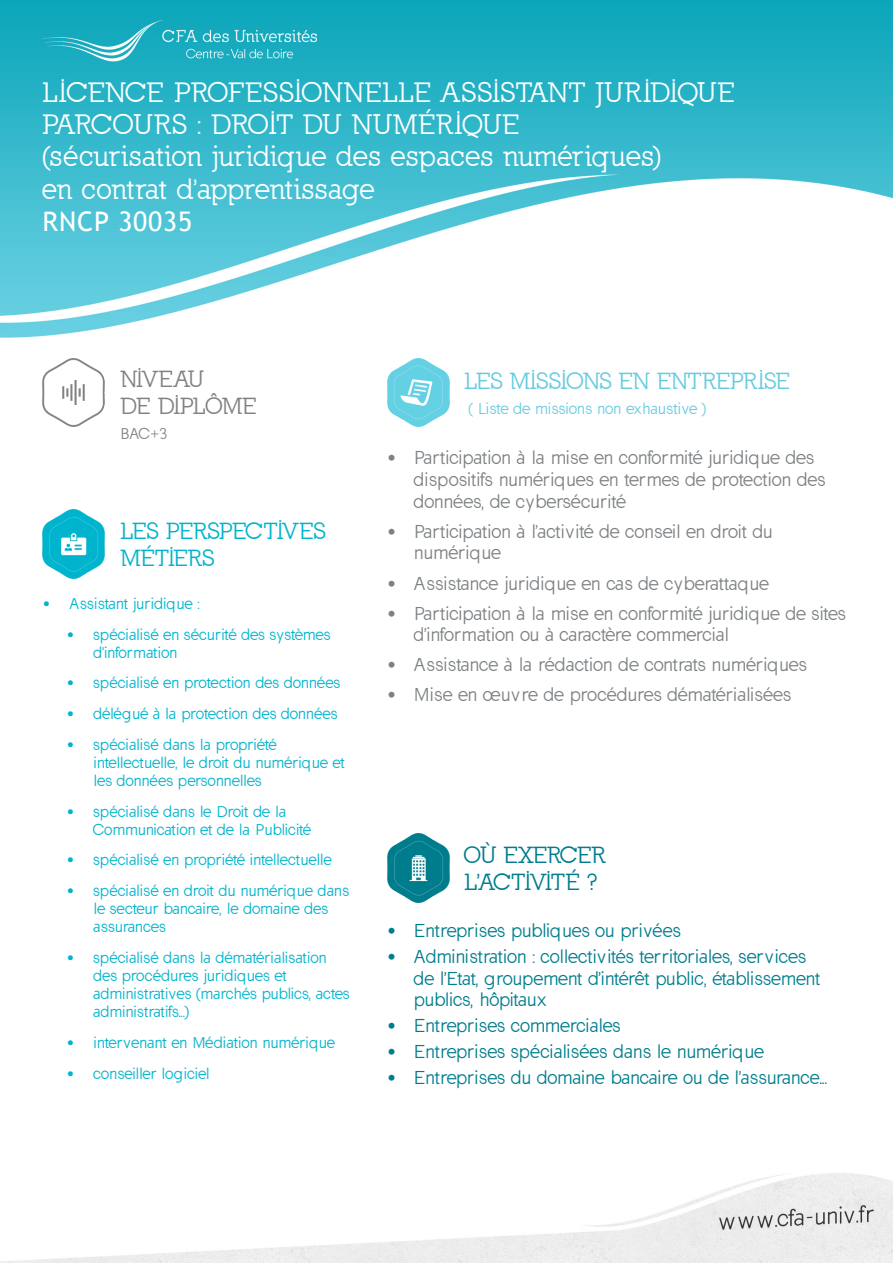
<style>
.page{position:relative;width:893px;height:1263px;background:#fff}
.page>*{position:absolute;margin:0;border:0;box-sizing:border-box;transform-origin:0 0}
.t1{font:27px "California";letter-spacing:.055em;color:#fff}
.t2{font:27px "California";letter-spacing:.03em;color:#fff}
.t3{font:27px "Trebuchet MS";letter-spacing:.03em;color:#fff}
.t4{font:22.5px "California";color:#67cbdf}
.t5{font:22.5px "California";color:#03b3cc}
.t6{font:22.5px/27px "California";color:#007d8e}
.t7{font:22.5px "California";color:#828281}
.t8{font:18px/21.6px "California Sans";letter-spacing:.02em;color:#7d8184}
.t9{font:18px/21.6px "California Sans";color:#007d8d}
.t10{font:18px/21.6px "California Sans";color:#7d8184}
.t11{font:18px "California Sans";letter-spacing:.03em;color:#007d8d}
.t12{font:15px/18px "California Sans";letter-spacing:.02em;color:#00b4cd}
.t13{font:15px/18px "California Sans";color:#00b4cd}
.t14{font:15px "California Sans";letter-spacing:.025em;color:#67cbdf}
.t15{font:15px "California Sans";color:#828281}
</style>
<div class="page">
<img style="left:0;top:0;width:893px;height:1263px">
<img style="left:43px;top:358px;width:62px;height:69px">
<img style="left:43px;top:510px;width:62px;height:69px">
<img style="left:387px;top:833px;width:62px;height:69px">
<img style="left:387px;top:358px;width:62px;height:69px">
<p class="t2" style="left:43px;top:76px;width:694px">LICENCE PROFESSIONNELLE ASSISTANT JURIDIQUE</p>
<p class="t1" style="left:43px;top:109px;width:478px">PARCOURS : DROIT DU NUMÉRIQUE</p>
<p class="t1" style="left:43px;top:141px;width:620px">(sécurisation juridique des espaces numériques)</p>
<p class="t2" style="left:43px;top:173px;width:333px">en contrat d'apprentissage</p>
<p class="t3" style="left:43px;top:206px;width:151px">RNCP 30035</p>
<p class="t7" style="left:120px;top:366px;width:85px">NIVEAU</p>
<p class="t7" style="left:120px;top:393px;width:138px">DE DIPLÔME</p>
<p class="t15" style="left:120px;top:425px;width:48px">BAC+3</p>
<p class="t5" style="left:120px;top:518px;width:206px">LES PERSPECTIVES</p>
<p class="t5" style="left:120px;top:545px;width:95px">MÉTIERS</p>
<p class="t12" style="left:43px;top:595px;width:159px">• Assistant juridique :</p>
<p class="t12" style="left:94px;top:625px;width:238px;text-indent:-27px">• spécialisé en sécurité des systèmes d'information</p>
<p class="t12" style="left:67px;top:674px;width:275px">• spécialisé en protection des données</p>
<p class="t12" style="left:67px;top:705px;width:272px">• délégué à la protection des données</p>
<p class="t13" style="left:94px;top:736px;width:252px;text-indent:-27px">• spécialisé dans la propriété intellectuelle, le droit du numérique et les données personnelles</p>
<p class="t13" style="left:94px;top:802px;width:219px;text-indent:-27px">• spécialisé dans le Droit de la<br>Communication et de la Publicité</p>
<p class="t13" style="left:67px;top:851px;width:266px">• spécialisé en propriété intellectuelle</p>
<p class="t12" style="left:94px;top:882px;width:257px;text-indent:-27px">• spécialisé en droit du numérique dans le secteur bancaire, le domaine des assurances</p>
<p class="t12" style="left:94px;top:949px;width:257px;text-indent:-27px">• spécialisé dans la dématérialisation des procédures juridiques et administratives (marchés publics, actes administratifs...)</p>
<p class="t13" style="left:67px;top:1033px;width:270px">• intervenant en Médiation numérique</p>
<p class="t12" style="left:67px;top:1064px;width:144px">• conseiller logiciel</p>
<p class="t4" style="left:464px;top:368px;width:327px">LES MISSIONS EN ENTREPRISE</p>
<p class="t14" style="left:469px;top:400px;width:239px">( Liste de missions non exhaustive )</p>
<p class="t8" style="left:414px;top:447px;width:413px;text-indent:-27px">• Participation à la mise en conformité juridique des dispositifs numériques en termes de protection des données, de cybersécurité</p>
<p class="t10" style="left:414px;top:521px;width:360px;text-indent:-27px">• Participation à l'activité de conseil en droit du numérique</p>
<p class="t8" style="left:387px;top:572px;width:383px">• Assistance juridique en cas de cyberattaque</p>
<p class="t10" style="left:414px;top:603px;width:433px;text-indent:-27px">• Participation à la mise en conformité juridique de sites d'information ou à caractère commercial</p>
<p class="t8" style="left:387px;top:654px;width:421px">• Assistance à la rédaction de contrats numériques</p>
<p class="t8" style="left:387px;top:684px;width:405px">• Mise en œuvre de procédures dématérialisées</p>
<p class="t6" style="left:465px;top:842px;width:142px">OÙ EXERCER<br>L'ACTIVITÉ ?</p>
<p class="t9" style="left:387px;top:920px;width:295px">• Entreprises publiques ou privées</p>
<p class="t9" style="left:414px;top:946px;width:407px;text-indent:-27px">• Administration : collectivités territoriales, services de l'Etat, groupement d'intérêt public, établissement publics, hôpitaux</p>
<p class="t9" style="left:387px;top:1015px;width:235px">• Entreprises commerciales</p>
<p class="t11" style="left:387px;top:1041px;width:378px">• Entreprises spécialisées dans le numérique</p>
<p class="t9" style="left:387px;top:1067px;width:442px">• Entreprises du domaine bancaire ou de l'assurance...</p>
</div>
